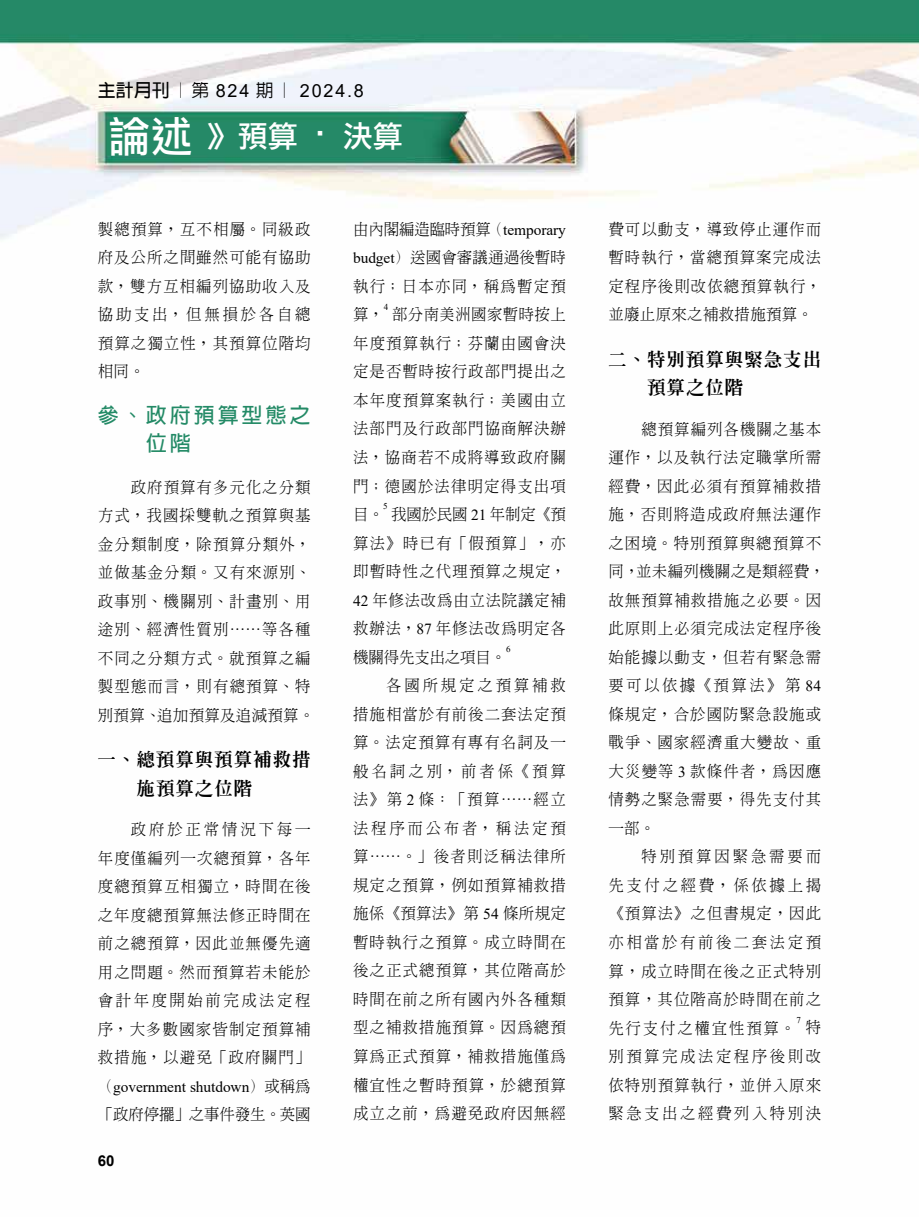
<style>
.page{position:relative;width:919px;height:1217px;background:#fff}
.page>*{position:absolute;margin:0;border:0;box-sizing:border-box;transform-origin:0 0}
.t1{font:30px "DF Li Hei Md WIN BF";color:#fff}
.t2{font:700 21px/28.5px "Lin Gothic";letter-spacing:.14em;color:#238a66}
.t3{font:800 18px/28.5px "Inn Ming";letter-spacing:.08em;color:#000}
.t4{font:18px "Arial";letter-spacing:.1em;color:#000}
.t5{font:300 15.3px/28.5px "Inn Ming";letter-spacing:.075em;color:#000;text-align:justify}
.t6{font:15.3px "Times New Roman";letter-spacing:-.005em;color:#000}
.t7{font:300 15.3px "Inn Ming";letter-spacing:-.005em;color:#000}
.t8{font:700 15px "Arial";color:#000}
.t9{font:9px "Times New Roman";color:#000}
.s1{font-family:"Lin Gothic";font-weight:700}
.s2{font-family:"Lin Gothic";font-weight:500}
.s3{font-size:42px}
.s4{font-family:"Inn Ming";font-weight:300}
.s5{font-family:"Times New Roman";font-weight:400}
</style>
<div class="page">
<img style="left:0;top:0;width:918px;height:239px">
<p class="t4" style="left:98px;top:78px;width:267px"><span class="s1">主計月刊</span><span class="s2">︱第</span> 824 <span class="s2">期︱</span> 2024.8</p>
<h1 class="t1" style="left:109px;top:121px;width:296px"><span class="s3">論述</span> 》預算 ‧ 決算</h1>
<p class="t5" style="left:98px;top:214px;width:214px">製總預算，互不相屬。同級政府及公所之間雖然可能有協助款，雙方互相編列協助收入及協助支出，但無損於各自總預算之獨立性，其預算位階均相同。</p>
<h2 class="t2" style="left:146px;top:400px;width:166px;text-indent:-48px">參、政府預算型態之位階</h2>
<p class="t5" style="left:98px;top:472px;width:218px;text-align:left;text-indent:33px">政府預算有多元化之分類方式，我國採雙軌之預算與基金分類制度，除預算分類外，並做基金分類。又有來源別、政事別、機關別、計畫別、用途別、經濟性質別……等各種不同之分類方式。就預算之編製型態而言，則有總預算、特別預算、追加預算及追減預算。</p>
<p class="t3" style="left:137px;top:745px;width:175px;text-indent:-39px">一、總預算與預算補救措施預算之位階</p>
<p class="t5" style="left:98px;top:814px;width:214px;text-indent:33px">政府於正常情況下每一年度僅編列一次總預算，各年度總預算互相獨立，時間在後之年度總預算無法修正時間在前之總預算，因此並無優先適用之問題。然而預算若未能於會計年度開始前完成法定程序，大多數國家皆制定預算補救措施，以避免「政府關門」</p>
<p class="t6" style="left:98px;top:1075px;width:214px"><span class="s4">（</span>government shutdown<span class="s4">）或稱為</span></p>
<p class="t7" style="left:98px;top:1106px;width:214px">「政府停擺」之事件發生。英國</p>
<p class="t8" style="left:98px;top:1149px;width:18px">60</p>
<p class="t5" style="left:353px;top:215px;width:214px">由內閣編造臨時預算（<span class="s5">temporary budget</span>）送國會審議通過後暫時執行；日本亦同，稱為暫定預算，</p>
<p class="t9" style="left:384px;top:300px;width:6px">4</p>
<p class="t5" style="left:353px;top:300px;width:214px;text-indent:39px">部分南美洲國家暫時按上年度預算執行；芬蘭由國會決定是否暫時按行政部門提出之本年度預算案執行；美國由立法部門及行政部門協商解決辦法，協商若不成將導致政府關門；德國於法律明定得支出項目。</p>
<p class="t9" style="left:383px;top:500px;width:6px">5</p>
<p class="t5" style="left:353px;top:499px;width:214px;text-indent:38px">我國於民國 <span class="s5">21</span> 年制定《預算法》時已有「假預算」，亦即暫時性之代理預算之規定，<span class="s5">42</span> 年修法改為由立法院議定補救辦法，<span class="s5">87</span> 年修法改為明定各機關得先支出之項目。</p>
<p class="t9" style="left:506px;top:642px;width:6px">6</p>
<p class="t5" style="left:353px;top:670px;width:214px;text-indent:33px">各國所規定之預算補救措施相當於有前後二套法定預算。法定預算有專有名詞及一般名詞之別，前者係《預算法》第 <span class="s5">2</span> 條：「預算……經立法程序而公布者，稱法定預算……。」後者則泛稱法律所規定之預算，例如預算補救措施係《預算法》第 <span class="s5">54</span> 條所規定暫時執行之預算。成立時間在後之正式總預算，其位階高於時間在前之所有國內外各種類型之補救措施預算。因為總預算為正式預算，補救措施僅為權宜性之暫時預算，於總預算成立之前，為避免政府因無經</p>
<p class="t5" style="left:608px;top:215px;width:214px">費可以動支，導致停止運作而暫時執行，當總預算案完成法定程序後則改依總預算執行，並廢止原來之補救措施預算。</p>
<p class="t3" style="left:647px;top:344px;width:175px;text-indent:-39px">二、特別預算與緊急支出預算之位階</p>
<p class="t5" style="left:608px;top:414px;width:218px;text-align:left;text-indent:33px">總預算編列各機關之基本運作，以及執行法定職掌所需經費，因此必須有預算補救措施，否則將造成政府無法運作之困境。特別預算與總預算不同，並未編列機關之是類經費，故無預算補救措施之必要。因此原則上必須完成法定程序後始能據以動支，但若有緊急需要可以依據《預算法》第 <span class="s5">84</span>條規定，合於國防緊急設施或戰爭、國家經濟重大變故、重大災變等 <span class="s5">3</span> 款條件者，為因應情勢之緊急需要，得先支付其一部。</p>
<p class="t5" style="left:608px;top:842px;width:214px;text-indent:33px">特別預算因緊急需要而先支付之經費，係依據上揭《預算法》之但書規定，因此亦相當於有前後二套法定預算，成立時間在後之正式特別預算，其位階高於時間在前之先行支付之權宜性預算。</p>
<p class="t9" style="left:796px;top:1013px;width:6px">7</p>
<p class="t5" style="left:608px;top:1013px;width:214px;text-indent:197px">特別預算完成法定程序後則改依特別預算執行，並併入原來緊急支出之經費列入特別決</p>
</div>
